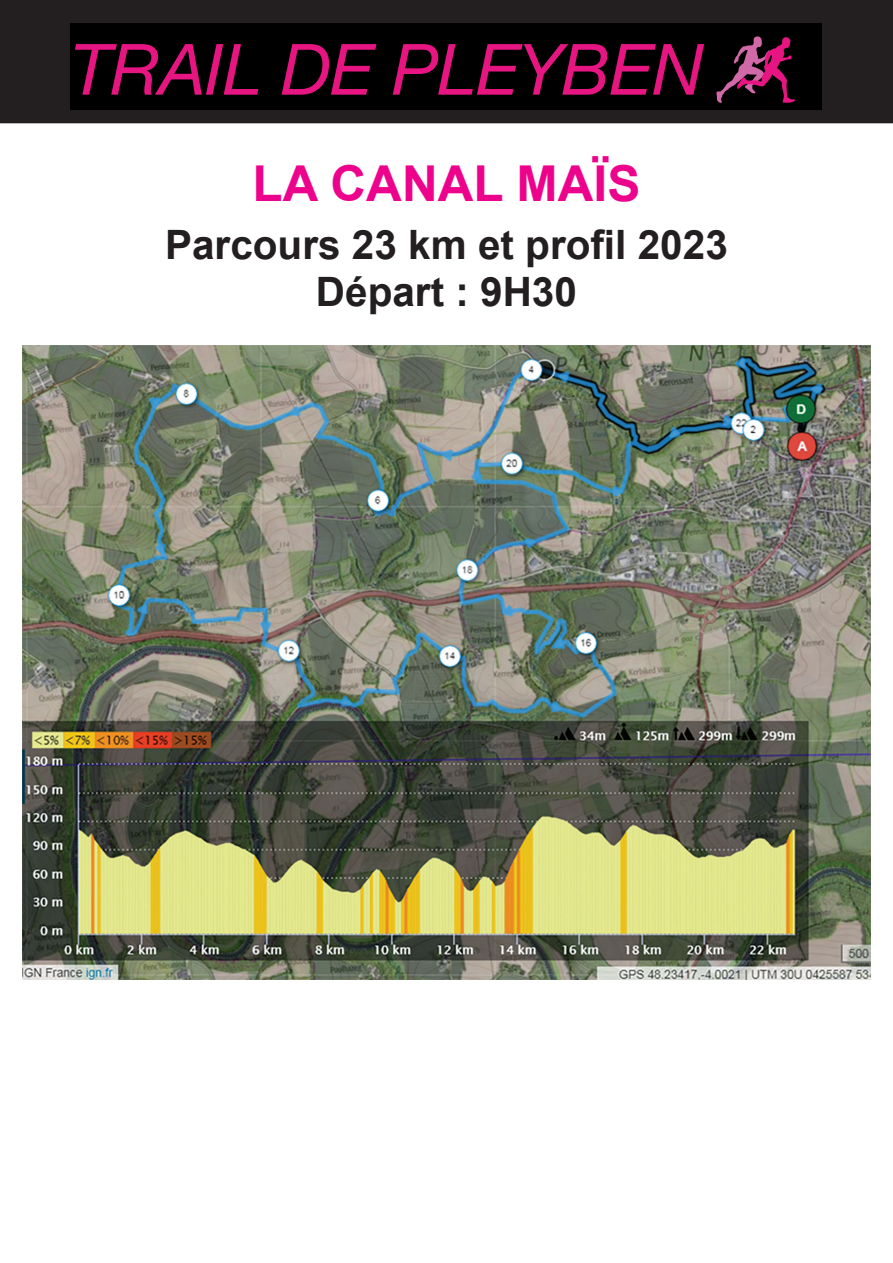
<style>
.page{position:relative;width:893px;height:1263px;background:#fff}
.page>*{position:absolute;margin:0;border:0;box-sizing:border-box;transform-origin:0 0}
.t1{font:italic 70.8px "Helvetica Neue";letter-spacing:-.01em;color:#e61582}
.t2{font:700 49.5px "Arial";color:#ed028c}
.t3{font:700 40.5px/46.5px "Arial";color:#231f20;text-align:center}
</style>
<div class="page">
<img style="left:22px;top:345px;width:849px;height:634px">
<div style="left:0;top:0;width:893px;height:123px;background:#231f20"></div>
<div style="left:71px;top:23px;width:751px;height:87px;background:#000001"></div>
<svg style="left:716px;top:36px;width:79px;height:67px"></svg>
<h1 class="t1" style="left:71px;top:18px;width:635px">TRAIL DE PLEYBEN</h1>
<p class="t2" style="left:253px;top:151px;width:389px">LA CANAL MAÏS</p>
<p class="t3" style="left:165px;top:223px;width:564px">Parcours 23 km et profil 2023<br>Départ : 9H30</p>
</div>
